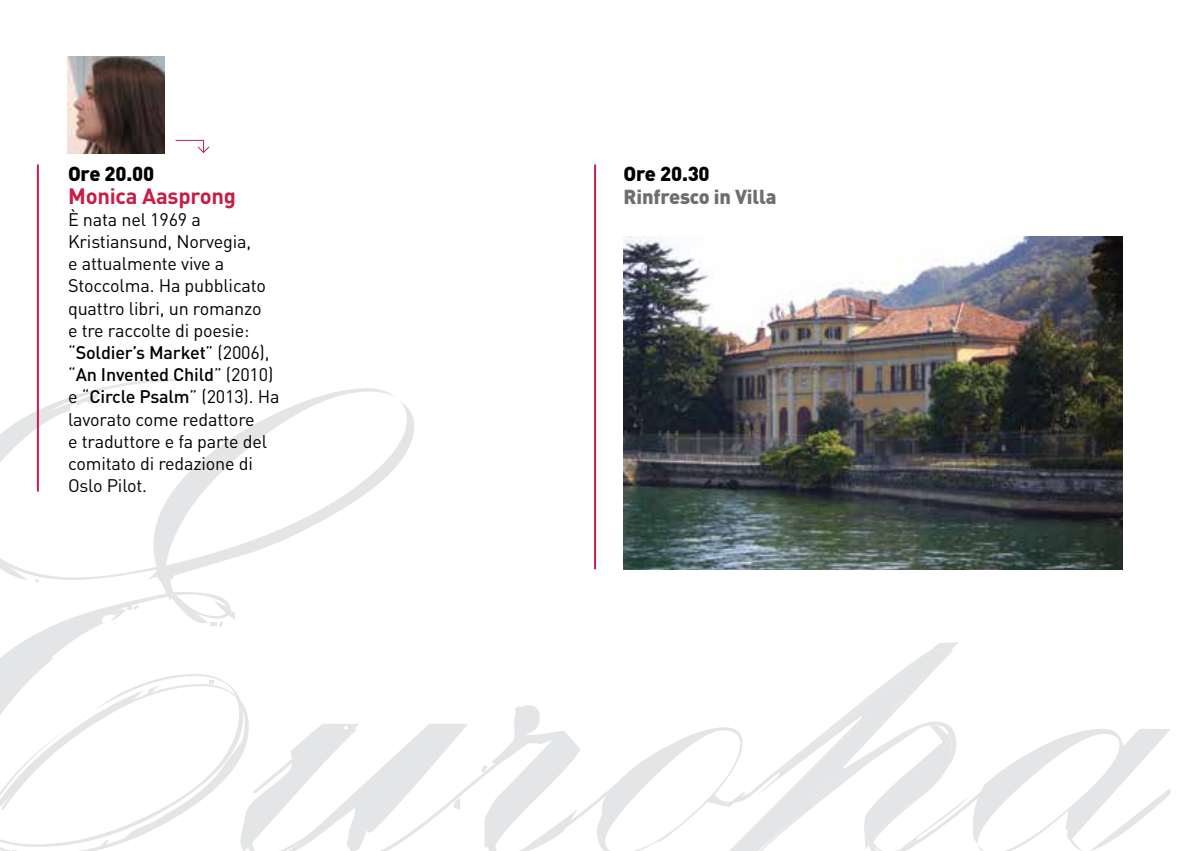
<style>
.page{position:relative;width:1191px;height:851px;background:#fff}
.page>*{position:absolute;margin:0;border:0;box-sizing:border-box;transform-origin:0 0}
.t1{font:700 22px "DIN";letter-spacing:-.01em;color:#c61e45}
.t2{font:900 20px "DIN";letter-spacing:-.01em;color:#000}
.t3{font:900 20px "DIN";letter-spacing:-.01em;color:#6d6e71}
.t4{font:18px/22.2px "DIN";letter-spacing:-.01em;color:#000}
.s1{font-weight:500}
</style>
<div class="page">
<svg style="left:0;top:378px;width:414px;height:215px"></svg>
<svg style="left:0;top:593px;width:1171px;height:257px"></svg>
<hr style="left:594px;top:164px;width:2px;height:405px;background:#c61e45">
<img style="left:624px;top:236px;width:499px;height:333px">
<svg style="left:175px;top:139px;width:35px;height:14px"></svg>
<img style="left:68px;top:57px;width:96px;height:96px">
<hr style="left:37px;top:164px;width:2px;height:327px;background:#c61e45">
<p class="t2" style="left:68px;top:161px;width:88px">Ore 20.00</p>
<p class="t1" style="left:68px;top:181px;width:169px">Monica Aasprong</p>
<p class="t4" style="left:68px;top:208px;width:213px">È nata nel 1969 a<br>Kristiansund, Norvegia,<br>e attualmente vive a<br>Stoccolma. Ha pubblicato quattro libri, un romanzo<br>e tre raccolte di poesie: “<span class="s1">Soldier’s Market</span>” (2006), “<span class="s1">An Invented Child</span>” (2010) e “<span class="s1">Circle Psalm</span>” (2013). Ha lavorato come redattore<br>e traduttore e fa parte del comitato di redazione di<br>Oslo Pilot.</p>
<p class="t2" style="left:623px;top:161px;width:88px">Ore 20.30</p>
<p class="t3" style="left:623px;top:183px;width:154px">Rinfresco in Villa</p>
</div>
